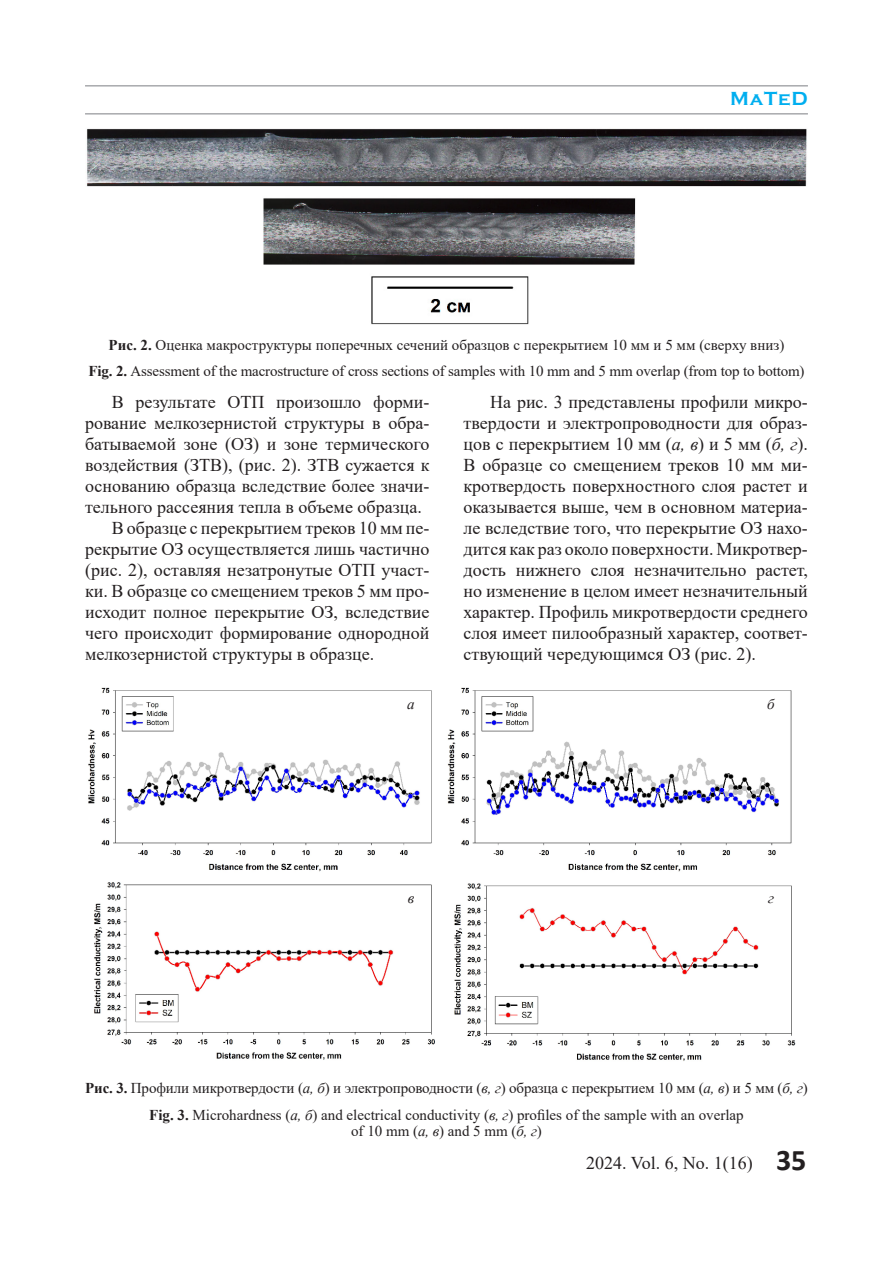
<style>
.page{position:relative;width:893px;height:1263px;background:#fff}
.page>*{position:absolute;margin:0;border:0;box-sizing:border-box;transform-origin:0 0}
.t1{font:700 19.5px "Copperplate Gothic";letter-spacing:.04em;color:#00aeef}
.t2{font:18px/21px "Times New Roman";color:#231f20;text-align:justify}
.t3{font:15px/16.5px "Times New Roman";letter-spacing:-.01em;color:#231f20;text-align:center}
.t4{font:italic 15px "Times New Roman";color:#231f20}
.s1{font-weight:700}
.s2{font-style:italic}
.s3{font-family:"Calibri";font-weight:700;font-size:30px}
</style>
<div class="page">
<hr style="left:85px;top:113px;width:723px;height:2px;background:#a8a9ad">
<hr style="left:85px;top:85px;width:723px;height:2px;background:#a8a9ad">
<img style="left:86px;top:128px;width:721px;height:197px">
<img style="left:88px;top:687px;width:708px;height:374px">
<div style="left:401px;top:698px;width:20px;height:22px;background:#fff"></div>
<div style="left:761px;top:698px;width:20px;height:22px;background:#fff"></div>
<div style="left:401px;top:893px;width:20px;height:21px;background:#fff"></div>
<div style="left:761px;top:893px;width:20px;height:21px;background:#fff"></div>
<p class="t1" style="left:730px;top:88px;width:79px">MaTeD</p>
<p class="t3" style="left:109px;top:336px;width:677px"><span class="s1">Рис. 2.</span> Оценка макроструктуры поперечных сечений образцов с перекрытием 10 мм и 5 мм (сверху вниз)</p>
<p class="t3" style="left:88px;top:362px;width:718px"><span class="s1">Fig. 2.</span> Assessment of the macrostructure of cross sections of samples with 10 mm and 5 mm overlap (from top to bottom)</p>
<p class="t2" style="left:85px;top:391px;width:346px;text-indent:27px">В результате ОТП произошло форми&shy;рование мелкозернистой структуры в обра&shy;батываемой зоне (ОЗ) и зоне термического воздействия (ЗТВ), (рис. 2). ЗТВ сужается к основанию образца вследствие более значи&shy;тельного рассеяния тепла в объеме образца.</p>
<p class="t2" style="left:85px;top:517px;width:346px;text-indent:27px">В образце с перекрытием треков 10 мм пе&shy;рекрытие ОЗ осуществляется лишь частично (рис. 2), оставляя незатронутые ОТП участ&shy;ки. В образце со смещением треков 5 мм про&shy;исходит полное перекрытие ОЗ, вследствие чего происходит формирование однородной мелкозернистой структуры в образце.</p>
<p class="t2" style="left:463px;top:391px;width:346px;text-indent:27px">На рис. 3 представлены профили микро&shy;твердости и электропроводности для образ&shy;цов с перекрытием 10 мм (<span class="s2">а, в</span>) и 5 мм (<span class="s2">б, г</span>).<br>В образце со смещением треков 10 мм ми&shy;кротвердость поверхностного слоя растет и оказывается выше, чем в основном материа&shy;ле вследствие того, что перекрытие ОЗ нахо&shy;дится как раз около поверхности. Микротвер&shy;дость нижнего слоя незначительно растет, но изменение в целом имеет незначительный характер. Профиль микротвердости среднего слоя имеет пилообразный характер, соответ&shy;ствующий чередующимся ОЗ (рис. 2).</p>
<p class="t4" style="left:407px;top:693px;width:9px">а</p>
<p class="t4" style="left:767px;top:693px;width:9px">б</p>
<p class="t4" style="left:408px;top:888px;width:8px">в</p>
<p class="t4" style="left:768px;top:888px;width:7px">г</p>
<p class="t3" style="left:85px;top:1080px;width:724px"><span class="s1">Рис. 3.</span> Профили микротвердости (<span class="s2">а, б</span>) и электропроводности (<span class="s2">в, г</span>) образца с перекрытием 10 мм (<span class="s2">а, в</span>) и 5 мм (<span class="s2">б, г</span>)</p>
<p class="t3" style="left:149px;top:1106px;width:596px"><span class="s1">Fig. 3.</span> Microhardness (<span class="s2">а, б</span>) and electrical conductivity (<span class="s2">в, г</span>) profiles of the sample with an overlap of 10 mm (<span class="s2">а, в</span>) and 5 mm (<span class="s2">б, г</span>)</p>
<p class="t2" style="left:586px;top:1152px;width:222px">2024. Vol. 6, No. 1(16) <span class="s3">35</span></p>
</div>
